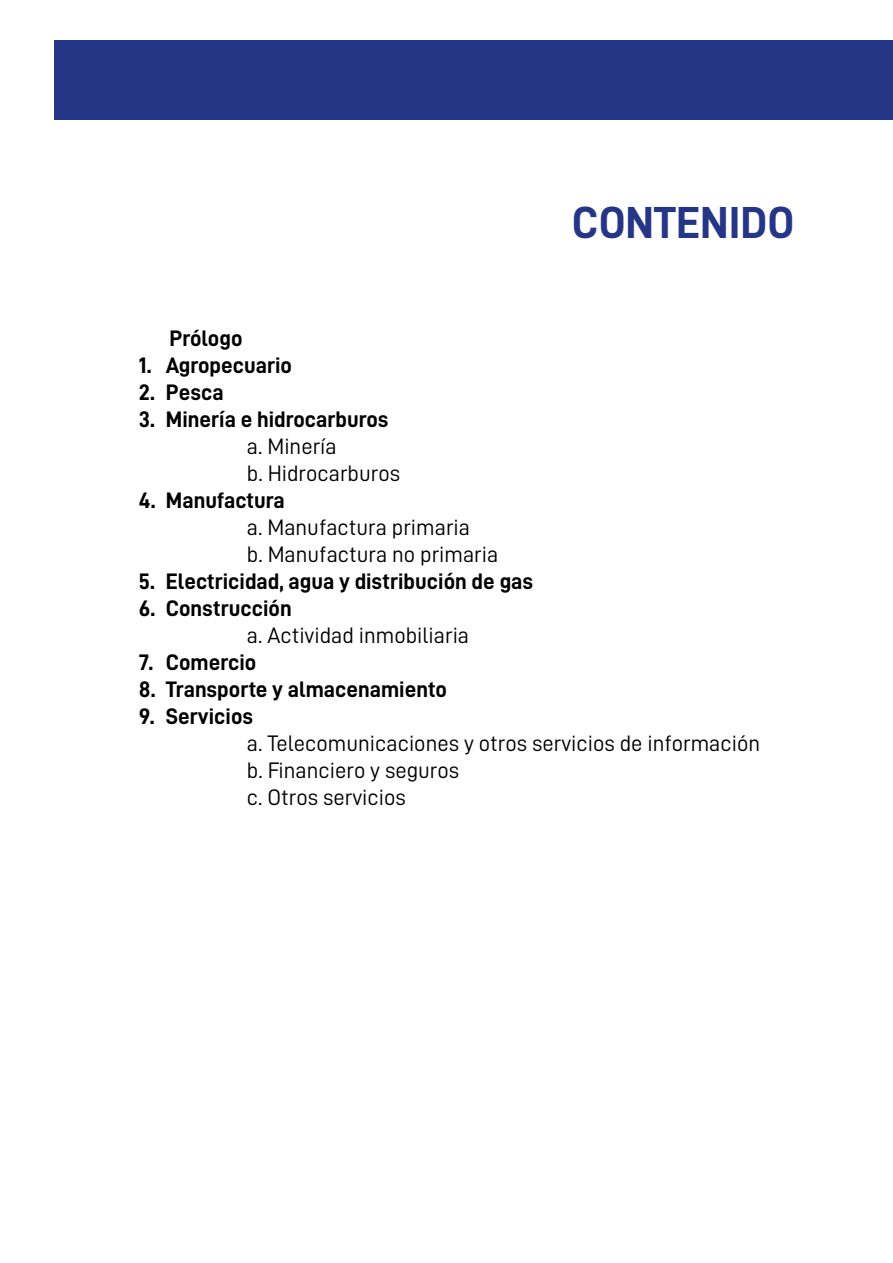
<style>
.page{position:relative;width:893px;height:1263px;background:#fff}
.page>*{position:absolute;margin:0;border:0;box-sizing:border-box;transform-origin:0 0}
.t1{font:45px "D DIN Bold";color:#253686}
.t2{font:22.5px "D DIN";color:#000}
.t3{font:22.5px "D DIN Bold";color:#000}
</style>
<div class="page">
<div style="left:54px;top:41px;width:839px;height:79px;background:#253686"></div>
<p class="t1" style="left:572px;top:197px;width:224px">CONTENIDO</p>
<p class="t3" style="left:170px;top:326px;width:74px">Prólogo</p>
<p class="t3" style="left:139px;top:353px;width:155px">1. Agropecuario</p>
<p class="t3" style="left:139px;top:380px;width:86px">2. Pesca</p>
<p class="t3" style="left:139px;top:407px;width:251px">3. Minería e hidrocarburos</p>
<p class="t2" style="left:247px;top:434px;width:91px">a. Minería</p>
<p class="t2" style="left:247px;top:461px;width:155px">b. Hidrocarburos</p>
<p class="t3" style="left:139px;top:488px;width:147px">4. Manufactura</p>
<p class="t2" style="left:247px;top:515px;width:225px">a. Manufactura primaria</p>
<p class="t2" style="left:247px;top:542px;width:253px">b. Manufactura no primaria</p>
<p class="t3" style="left:139px;top:569px;width:396px">5. Electricidad, agua y distribución de gas</p>
<p class="t3" style="left:139px;top:596px;width:154px">6. Construcción</p>
<p class="t2" style="left:247px;top:623px;width:224px">a. Actividad inmobiliaria</p>
<p class="t3" style="left:139px;top:650px;width:119px">7. Comercio</p>
<p class="t3" style="left:139px;top:677px;width:310px">8. Transporte y almacenamiento</p>
<p class="t3" style="left:139px;top:704px;width:116px">9. Servicios</p>
<p class="t2" style="left:247px;top:731px;width:515px">a. Telecomunicaciones y otros servicios de información</p>
<p class="t2" style="left:247px;top:758px;width:214px">b. Financiero y seguros</p>
<p class="t2" style="left:247px;top:785px;width:160px">c. Otros servicios</p>
</div>
